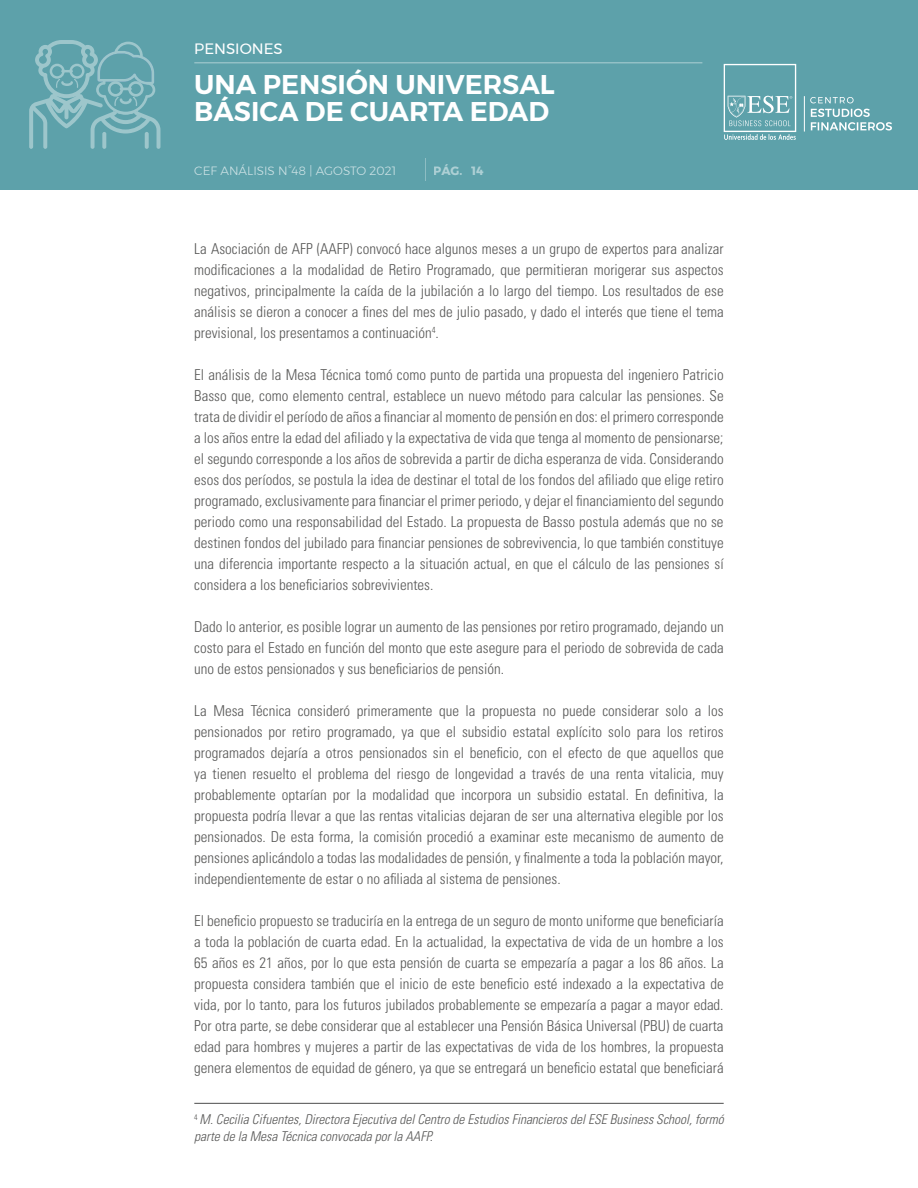
<style>
.page{position:relative;width:918px;height:1188px;background:#fff}
.page>*{position:absolute;margin:0;border:0;box-sizing:border-box;transform-origin:0 0}
.t1{font:600 27px/27px "Montserrat";color:#fff}
.t2{font:300 condensed 15px/21px "Univers LT Std";color:#585857;text-align:justify}
.t3{font:15px "Montserrat";color:#fff}
.t4{font:italic 300 condensed 13.5px/16.5px "Univers LT Std";color:#585857}
.t5{font:300 12px "Montserrat";color:#fff}
.t6{font:700 12px "Montserrat";color:#fff}
</style>
<div class="page">
<div style="left:0;top:0;width:918px;height:189px;background:#5da1aa"></div>
<svg style="left:29px;top:40px;width:132px;height:109px"></svg>
<hr style="left:194px;top:1103px;width:530px;height:1px;background:#4d4d4d">
<svg style="left:425px;top:158px;width:1px;height:22px"></svg>
<hr style="left:804px;top:96px;width:1px;height:36px;background:#fff">
<svg style="left:810px;top:97px;width:44px;height:6px"></svg>
<svg style="left:811px;top:109px;width:81px;height:22px"></svg>
<div style="left:724px;top:64px;width:72px;height:68px;border:1px solid #fff"></div>
<svg style="left:728px;top:96px;width:64px;height:30px"></svg>
<svg style="left:724px;top:134px;width:72px;height:6px"></svg>
<hr style="left:194px;top:62px;width:508px;height:1px;background:#fff">
<p class="t3" style="left:194px;top:38px;width:90px">PENSIONES</p>
<h1 class="t1" style="left:194px;top:71px;width:362px">UNA PENSIÓN UNIVERSAL<br>BÁSICA DE CUARTA EDAD</h1>
<p class="t5" style="left:194px;top:162px;width:203px">CEF ANÁLISIS N°48 | AGOSTO 2021</p>
<p class="t6" style="left:434px;top:161px;width:51px">PÁG. 14</p>
<p class="t2" style="left:194px;top:238px;width:531px">La Asociación de AFP (AAFP) convocó hace algunos meses a un grupo de expertos para analizar modificaciones a la modalidad de Retiro Programado, que permitieran morigerar sus aspectos negativos, principalmente la caída de la jubilación a lo largo del tiempo. Los resultados de ese análisis se dieron a conocer a fines del mes de julio pasado, y dado el interés que tiene el tema previsional, los presentamos a continuación<sup>4</sup>.</p>
<p class="t2" style="left:194px;top:364px;width:531px">El análisis de la Mesa Técnica tomó como punto de partida una propuesta del ingeniero Patricio Basso que, como elemento central, establece un nuevo método para calcular las pensiones. Se trata de dividir el período de años a financiar al momento de pensión en dos: el primero corresponde a los años entre la edad del afiliado y la expectativa de vida que tenga al momento de pensionarse; el segundo corresponde a los años de sobrevida a partir de dicha esperanza de vida. Considerando esos dos períodos, se postula la idea de destinar el total de los fondos del afiliado que elige retiro programado, exclusivamente para financiar el primer periodo, y dejar el financiamiento del segundo periodo como una responsabilidad del Estado. La propuesta de Basso postula además que no se destinen fondos del jubilado para financiar pensiones de sobrevivencia, lo que también constituye una diferencia importante respecto a la situación actual, en que el cálculo de las pensiones sí considera a los beneficiarios sobrevivientes.</p>
<p class="t2" style="left:194px;top:616px;width:531px">Dado lo anterior, es posible lograr un aumento de las pensiones por retiro programado, dejando un costo para el Estado en función del monto que este asegure para el periodo de sobrevida de cada uno de estos pensionados y sus beneficiarios de pensión.</p>
<p class="t2" style="left:194px;top:700px;width:531px">La Mesa Técnica consideró primeramente que la propuesta no puede considerar solo a los pensionados por retiro programado, ya que el subsidio estatal explícito solo para los retiros programados dejaría a otros pensionados sin el beneficio, con el efecto de que aquellos que ya tienen resuelto el problema del riesgo de longevidad a través de una renta vitalicia, muy probablemente optarían por la modalidad que incorpora un subsidio estatal. En definitiva, la propuesta podría llevar a que las rentas vitalicias dejaran de ser una alternativa elegible por los pensionados. De esta forma, la comisión procedió a examinar este mecanismo de aumento de pensiones aplicándolo a todas las modalidades de pensión, y finalmente a toda la población mayor, independientemente de estar o no afiliada al sistema de pensiones.</p>
<p class="t2" style="left:194px;top:910px;width:531px">El beneficio propuesto se traduciría en la entrega de un seguro de monto uniforme que beneficiaría a toda la población de cuarta edad. En la actualidad, la expectativa de vida de un hombre a los 65 años es 21 años, por lo que esta pensión de cuarta se empezaría a pagar a los 86 años. La propuesta considera también que el inicio de este beneficio esté indexado a la expectativa de vida, por lo tanto, para los futuros jubilados probablemente se empezaría a pagar a mayor edad.<br>Por otra parte, se debe considerar que al establecer una Pensión Básica Universal (PBU) de cuarta edad para hombres y mujeres a partir de las expectativas de vida de los hombres, la propuesta genera elementos de equidad de género, ya que se entregará un beneficio estatal que beneficiará</p>
<p class="t4" style="left:194px;top:1111px;width:531px"><sup>4</sup> M. Cecilia Cifuentes, Directora Ejecutiva del Centro de Estudios Financieros del ESE Business School, formó parte de la Mesa Técnica convocada por la AAFP.</p>
</div>
